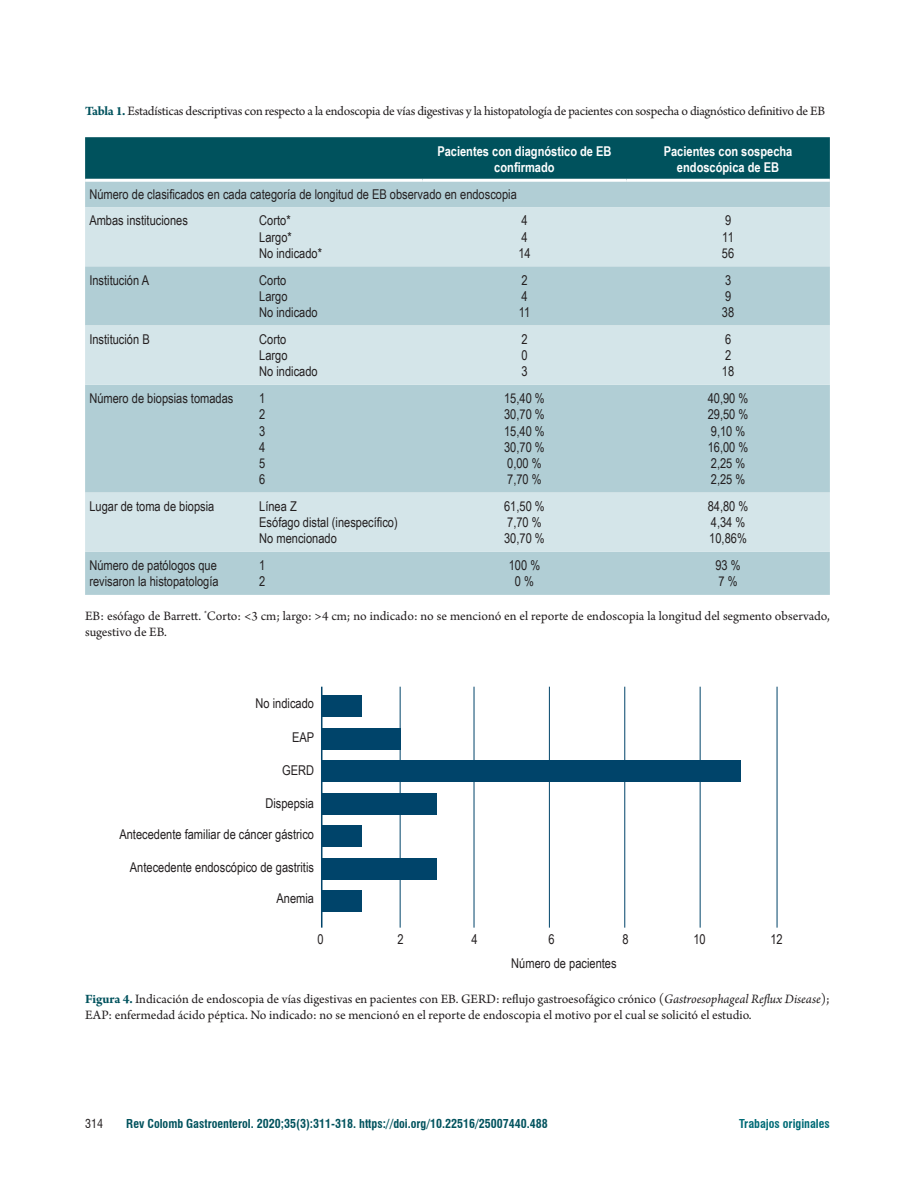
<style>
.page{position:relative;width:915px;height:1188px;background:#fff}
.page>*{position:absolute;margin:0;border:0;box-sizing:border-box;transform-origin:0 0}
.Texto_tabla{font:13.5px/16.2px "Arial Narrow";color:#231f20}
.Títulos_tablas_y_fig{font:13.5px/15.8px "Arno Pro";letter-spacing:-.005em;color:#231f20}
.Titulos_tabla{font:700 13.5px/16.2px "Arial Narrow";color:#fff;text-align:center}
.t1{font:700 condensed 12px "Swiss 721 BT";color:#00525d}
.t2{font:700 condensed 12px "Swiss 721 BT";color:#006b76}
.t3{font:condensed 12px "Swiss 721 BT";color:#231f20}
.s1{font-weight:700;color:#00525d}
.s2{font-style:italic}
</style>
<div class="page">
<div style="left:85px;top:137px;width:744px;height:42px;background:#00525d"></div>
<div style="left:85px;top:182px;width:744px;height:413px;background:#b1ced5"></div>
<svg style="left:85px;top:207px;width:744px;height:345px;background:#c3dadf"></svg>
<hr style="left:321px;top:687px;width:1px;height:241px;background:#00446a">
<hr style="left:400px;top:687px;width:1px;height:241px;background:#00446a">
<hr style="left:473px;top:687px;width:1px;height:241px;background:#00446a">
<hr style="left:549px;top:687px;width:1px;height:241px;background:#00446a">
<hr style="left:624px;top:687px;width:1px;height:241px;background:#00446a">
<hr style="left:699px;top:687px;width:1px;height:241px;background:#00446a">
<hr style="left:776px;top:687px;width:1px;height:241px;background:#00446a">
<div style="left:321px;top:761px;width:419px;height:21px;background:#00446a"></div>
<div style="left:321px;top:858px;width:115px;height:21px;background:#00446a"></div>
<div style="left:321px;top:890px;width:41px;height:22px;background:#00446a"></div>
<div style="left:321px;top:728px;width:80px;height:21px;background:#00446a"></div>
<div style="left:321px;top:825px;width:41px;height:22px;background:#00446a"></div>
<div style="left:321px;top:696px;width:41px;height:21px;background:#00446a"></div>
<div style="left:321px;top:793px;width:115px;height:21px;background:#00446a"></div>
<p class="Títulos_tablas_y_fig" style="left:85px;top:104px;width:741px"><span class="s1">Tabla 1.</span> Estadísticas descriptivas con respecto a la endoscopia de vías digestivas y la histopatología de pacientes con sospecha o diagnóstico definitivo de EB</p>
<p class="Titulos_tabla" style="left:437px;top:142px;width:176px">Pacientes con diagnóstico de EB confirmado</p>
<p class="Titulos_tabla" style="left:663px;top:142px;width:130px">Pacientes con sospecha endoscópica de EB</p>
<p class="Texto_tabla" style="left:89px;top:185px;width:429px">Número de clasificados en cada categoría de longitud de EB observado en endoscopia</p>
<p class="Texto_tabla" style="left:89px;top:212px;width:100px">Ambas instituciones</p>
<p class="Texto_tabla" style="left:259px;top:212px;width:33px">Corto*</p>
<p class="Texto_tabla" style="left:259px;top:228px;width:34px">Largo*</p>
<p class="Texto_tabla" style="left:259px;top:244px;width:64px">No indicado*</p>
<p class="Texto_tabla" style="left:724px;top:212px;width:8px">9</p>
<p class="Texto_tabla" style="left:722px;top:228px;width:13px">11</p>
<p class="Texto_tabla" style="left:721px;top:244px;width:14px">56</p>
<p class="Texto_tabla" style="left:521px;top:212px;width:8px">4</p>
<p class="Texto_tabla" style="left:521px;top:228px;width:8px">4</p>
<p class="Texto_tabla" style="left:518px;top:244px;width:14px">14</p>
<p class="Texto_tabla" style="left:89px;top:271px;width:61px">Institución A</p>
<p class="Texto_tabla" style="left:259px;top:271px;width:29px">Corto</p>
<p class="Texto_tabla" style="left:259px;top:287px;width:30px">Largo</p>
<p class="Texto_tabla" style="left:259px;top:304px;width:60px">No indicado</p>
<p class="Texto_tabla" style="left:89px;top:331px;width:62px">Institución B</p>
<p class="Texto_tabla" style="left:259px;top:331px;width:29px">Corto</p>
<p class="Texto_tabla" style="left:259px;top:347px;width:30px">Largo</p>
<p class="Texto_tabla" style="left:259px;top:363px;width:60px">No indicado</p>
<p class="Texto_tabla" style="left:89px;top:390px;width:145px">Número de biopsias tomadas</p>
<p class="Texto_tabla" style="left:259px;top:390px;width:8px">1</p>
<p class="Texto_tabla" style="left:259px;top:406px;width:8px">2</p>
<p class="Texto_tabla" style="left:259px;top:422px;width:8px">3</p>
<p class="Texto_tabla" style="left:259px;top:438px;width:8px">4</p>
<p class="Texto_tabla" style="left:259px;top:455px;width:8px">5</p>
<p class="Texto_tabla" style="left:259px;top:471px;width:8px">6</p>
<p class="Texto_tabla" style="left:89px;top:498px;width:126px">Lugar de toma de biopsia</p>
<p class="Texto_tabla" style="left:259px;top:498px;width:39px">Línea Z</p>
<p class="Texto_tabla" style="left:259px;top:514px;width:140px">Esófago distal (inespecífico)</p>
<p class="Texto_tabla" style="left:259px;top:530px;width:79px">No mencionado</p>
<p class="Texto_tabla" style="left:521px;top:271px;width:8px">2</p>
<p class="Texto_tabla" style="left:521px;top:287px;width:8px">4</p>
<p class="Texto_tabla" style="left:518px;top:304px;width:13px">11</p>
<p class="Texto_tabla" style="left:521px;top:331px;width:8px">2</p>
<p class="Texto_tabla" style="left:521px;top:347px;width:8px">0</p>
<p class="Texto_tabla" style="left:521px;top:363px;width:8px">3</p>
<p class="Texto_tabla" style="left:504px;top:390px;width:42px">15,40 %</p>
<p class="Texto_tabla" style="left:504px;top:406px;width:42px">30,70 %</p>
<p class="Texto_tabla" style="left:504px;top:422px;width:42px">15,40 %</p>
<p class="Texto_tabla" style="left:504px;top:438px;width:42px">30,70 %</p>
<p class="Texto_tabla" style="left:507px;top:455px;width:36px">0,00 %</p>
<p class="Texto_tabla" style="left:507px;top:471px;width:36px">7,70 %</p>
<p class="Texto_tabla" style="left:504px;top:498px;width:42px">61,50 %</p>
<p class="Texto_tabla" style="left:507px;top:514px;width:36px">7,70 %</p>
<p class="Texto_tabla" style="left:504px;top:530px;width:42px">30,70 %</p>
<p class="Texto_tabla" style="left:724px;top:271px;width:8px">3</p>
<p class="Texto_tabla" style="left:724px;top:287px;width:8px">9</p>
<p class="Texto_tabla" style="left:721px;top:304px;width:14px">38</p>
<p class="Texto_tabla" style="left:724px;top:331px;width:8px">6</p>
<p class="Texto_tabla" style="left:724px;top:347px;width:8px">2</p>
<p class="Texto_tabla" style="left:721px;top:363px;width:14px">18</p>
<p class="Texto_tabla" style="left:707px;top:390px;width:42px">40,90 %</p>
<p class="Texto_tabla" style="left:707px;top:406px;width:42px">29,50 %</p>
<p class="Texto_tabla" style="left:710px;top:422px;width:36px">9,10 %</p>
<p class="Texto_tabla" style="left:707px;top:438px;width:42px">16,00 %</p>
<p class="Texto_tabla" style="left:710px;top:455px;width:36px">2,25 %</p>
<p class="Texto_tabla" style="left:710px;top:471px;width:36px">2,25 %</p>
<p class="Texto_tabla" style="left:707px;top:498px;width:42px">84,80 %</p>
<p class="Texto_tabla" style="left:710px;top:514px;width:36px">4,34 %</p>
<p class="Texto_tabla" style="left:709px;top:530px;width:39px">10,86%</p>
<p class="Texto_tabla" style="left:89px;top:557px;width:131px">Número de patólogos que revisaron la histopatología</p>
<p class="Texto_tabla" style="left:259px;top:557px;width:8px">1</p>
<p class="Texto_tabla" style="left:715px;top:557px;width:27px">93 %</p>
<p class="Texto_tabla" style="left:718px;top:573px;width:21px">7 %</p>
<p class="Títulos_tablas_y_fig" style="left:85px;top:609px;width:746px">EB: esófago de Barrett. <sup>*</sup>Corto: &lt;3 cm; largo: &gt;4 cm; no indicado: no se mencionó en el reporte de endoscopia la longitud del segmento observado, sugestivo de EB.</p>
<p class="Texto_tabla" style="left:508px;top:557px;width:33px">100 %</p>
<p class="Texto_tabla" style="left:514px;top:573px;width:21px">0 %</p>
<p class="Texto_tabla" style="left:259px;top:573px;width:8px">2</p>
<p class="Texto_tabla" style="left:255px;top:695px;width:60px">No indicado</p>
<p class="Texto_tabla" style="left:292px;top:728px;width:24px">EAP</p>
<p class="Texto_tabla" style="left:282px;top:762px;width:33px">GERD</p>
<p class="Texto_tabla" style="left:265px;top:795px;width:50px">Dispepsia</p>
<p class="Texto_tabla" style="left:119px;top:826px;width:196px">Antecedente familiar de cáncer gástrico</p>
<p class="Texto_tabla" style="left:130px;top:859px;width:186px">Antecedente endoscópico de gastritis</p>
<p class="Texto_tabla" style="left:276px;top:890px;width:39px">Anemia</p>
<p class="Texto_tabla" style="left:317px;top:931px;width:8px">0</p>
<p class="Texto_tabla" style="left:397px;top:931px;width:8px">2</p>
<p class="Texto_tabla" style="left:471px;top:931px;width:8px">4</p>
<p class="Texto_tabla" style="left:548px;top:931px;width:8px">6</p>
<p class="Texto_tabla" style="left:622px;top:931px;width:8px">8</p>
<p class="Texto_tabla" style="left:693px;top:931px;width:14px">10</p>
<p class="Texto_tabla" style="left:770px;top:931px;width:14px">12</p>
<p class="Texto_tabla" style="left:511px;top:955px;width:107px">Número de pacientes</p>
<p class="Títulos_tablas_y_fig" style="left:85px;top:992px;width:746px"><span class="s1">Figura 4.</span> Indicación de endoscopia de vías digestivas en pacientes con EB. GERD: reflujo gastroesofágico crónico (<span class="s2">Gastroesophageal Reflux Disease</span>);<br>EAP: enfermedad ácido péptica. No indicado: no se mencionó en el reporte de endoscopia el motivo por el cual se solicitó el estudio.</p>
<p class="t3" style="left:85px;top:1116px;width:19px">314</p>
<p class="t1" style="left:126px;top:1117px;width:423px">Rev Colomb Gastroenterol. 2020;35(3):311-318. https://doi.org/10.22516/25007440.488</p>
<p class="t2" style="left:739px;top:1117px;width:92px">Trabajos originales</p>
</div>
